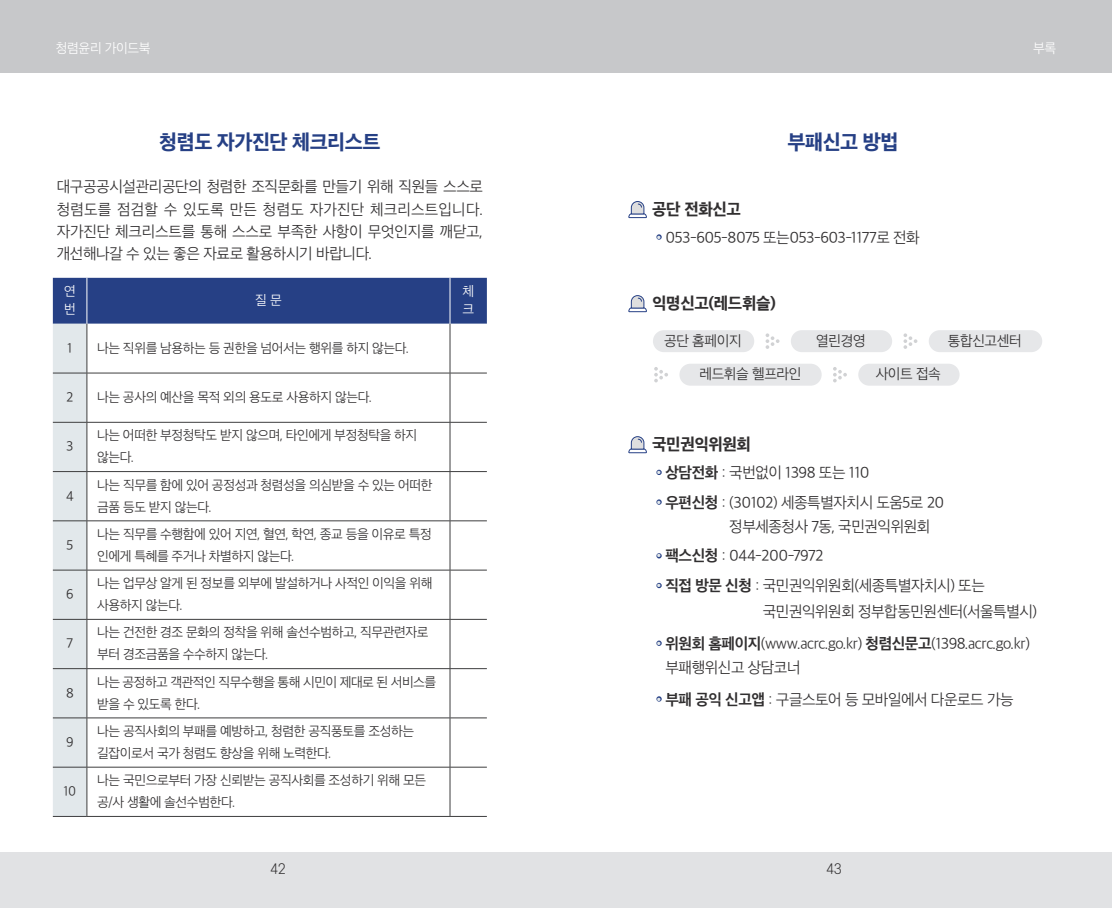
<style>
.page{position:relative;width:1112px;height:908px;background:#fff}
.page>*{position:absolute;margin:0;border:0;box-sizing:border-box;transform-origin:0 0}
.t1{font:20px "SD Gothic Neoa h Ex Bd";letter-spacing:-.025em;color:#264085}
.t2{font:16px "SD Gothic Neoa h Ex Bd";letter-spacing:-.025em;color:#312f30}
.t3{font:15px/22px "SD Gothic Neoa c Lt";letter-spacing:-.03em;color:#312f30}
.t4{font:14px "SD Gothic Neoa c Lt";letter-spacing:-.025em;color:#312f30}
.t5{font:300 13.6px "S Core Dream 3";color:#312f30}
.t6{font:13px/22px "SD Gothic Neoa c Lt";letter-spacing:-.03em;color:#312f30}
.t7{font:13px/18px "SD Gothic Neoa c Lt";letter-spacing:-.025em;color:#fff}
.t8{font:13px "SD Gothic Neoa c Lt";letter-spacing:-.03em;color:#312f30;scale:.93 1}
.s1{font-family:"SD Gothic Neoa d Rg";color:#264085}
.s2{font-family:"SD Gothic Neoa g Bd"}
</style>
<div class="page">
<div style="left:0;top:0;width:1111px;height:72px;background:#c7c8ca"></div>
<div style="left:0;top:852px;width:1111px;height:55px;background:#e1e2e4"></div>
<svg style="left:53px;top:278px;width:434px;height:537px;background:#7b8cb3"></svg>
<svg style="left:88px;top:323px;width:399px;height:492px"></svg>
<hr style="left:87px;top:278px;width:1px;height:45px;background:#fff">
<hr style="left:449px;top:278px;width:1px;height:45px;background:#fff">
<hr style="left:87px;top:323px;width:1px;height:49px;background:#3e3e3f">
<hr style="left:449px;top:323px;width:1px;height:49px;background:#3e3e3f">
<hr style="left:53px;top:372px;width:34px;height:1px;background:#3e3e3f">
<hr style="left:87px;top:372px;width:363px;height:1px;background:#3e3e3f">
<hr style="left:87px;top:373px;width:1px;height:49px;background:#3e3e3f">
<hr style="left:450px;top:372px;width:37px;height:1px;background:#3e3e3f">
<hr style="left:449px;top:373px;width:1px;height:49px;background:#3e3e3f">
<hr style="left:53px;top:422px;width:34px;height:1px;background:#3e3e3f">
<hr style="left:87px;top:422px;width:363px;height:1px;background:#3e3e3f">
<hr style="left:87px;top:422px;width:1px;height:49px;background:#3e3e3f">
<hr style="left:450px;top:422px;width:37px;height:1px;background:#3e3e3f">
<hr style="left:449px;top:422px;width:1px;height:49px;background:#3e3e3f">
<hr style="left:53px;top:471px;width:34px;height:1px;background:#3e3e3f">
<hr style="left:87px;top:471px;width:363px;height:1px;background:#3e3e3f">
<hr style="left:87px;top:471px;width:1px;height:49px;background:#3e3e3f">
<hr style="left:450px;top:471px;width:37px;height:1px;background:#3e3e3f">
<hr style="left:449px;top:471px;width:1px;height:49px;background:#3e3e3f">
<hr style="left:53px;top:520px;width:34px;height:1px;background:#3e3e3f">
<hr style="left:87px;top:520px;width:363px;height:1px;background:#3e3e3f">
<hr style="left:87px;top:521px;width:1px;height:48px;background:#3e3e3f">
<hr style="left:450px;top:520px;width:37px;height:1px;background:#3e3e3f">
<hr style="left:449px;top:521px;width:1px;height:48px;background:#3e3e3f">
<hr style="left:53px;top:569px;width:34px;height:1px;background:#3e3e3f">
<hr style="left:87px;top:569px;width:363px;height:1px;background:#3e3e3f">
<hr style="left:87px;top:570px;width:1px;height:49px;background:#3e3e3f">
<hr style="left:450px;top:569px;width:37px;height:1px;background:#3e3e3f">
<hr style="left:449px;top:570px;width:1px;height:49px;background:#3e3e3f">
<hr style="left:53px;top:618px;width:34px;height:1px;background:#3e3e3f">
<hr style="left:87px;top:618px;width:363px;height:1px;background:#3e3e3f">
<hr style="left:87px;top:619px;width:1px;height:49px;background:#3e3e3f">
<hr style="left:450px;top:618px;width:37px;height:1px;background:#3e3e3f">
<hr style="left:449px;top:619px;width:1px;height:49px;background:#3e3e3f">
<hr style="left:53px;top:668px;width:34px;height:1px;background:#3e3e3f">
<hr style="left:87px;top:668px;width:363px;height:1px;background:#3e3e3f">
<hr style="left:87px;top:668px;width:1px;height:49px;background:#3e3e3f">
<hr style="left:450px;top:668px;width:37px;height:1px;background:#3e3e3f">
<hr style="left:449px;top:668px;width:1px;height:49px;background:#3e3e3f">
<hr style="left:53px;top:717px;width:34px;height:1px;background:#3e3e3f">
<hr style="left:87px;top:717px;width:363px;height:1px;background:#3e3e3f">
<hr style="left:87px;top:717px;width:1px;height:49px;background:#3e3e3f">
<hr style="left:450px;top:717px;width:37px;height:1px;background:#3e3e3f">
<hr style="left:449px;top:717px;width:1px;height:49px;background:#3e3e3f">
<hr style="left:53px;top:766px;width:34px;height:1px;background:#3e3e3f">
<hr style="left:87px;top:766px;width:363px;height:1px;background:#3e3e3f">
<hr style="left:87px;top:767px;width:1px;height:48px;background:#3e3e3f">
<hr style="left:450px;top:766px;width:37px;height:1px;background:#3e3e3f">
<hr style="left:449px;top:767px;width:1px;height:48px;background:#3e3e3f">
<hr style="left:53px;top:815px;width:34px;height:1px;background:#3e3e3f">
<hr style="left:87px;top:815px;width:363px;height:1px;background:#3e3e3f">
<hr style="left:450px;top:815px;width:37px;height:1px;background:#3e3e3f">
<svg style="left:628px;top:201px;width:19px;height:17px"></svg>
<svg style="left:628px;top:436px;width:19px;height:17px"></svg>
<svg style="left:628px;top:295px;width:19px;height:17px"></svg>
<div style="left:652px;top:330px;width:102px;height:22px;background:#e6e7e9;border-radius:11px"></div>
<div style="left:790px;top:330px;width:102px;height:22px;background:#e6e7e9;border-radius:11px"></div>
<div style="left:928px;top:330px;width:113px;height:22px;background:#e6e7e9;border-radius:11px"></div>
<div style="left:858px;top:363px;width:101px;height:22px;background:#e6e7e9;border-radius:11px"></div>
<div style="left:679px;top:363px;width:142px;height:22px;background:#e6e7e9;border-radius:11px"></div>
<svg style="left:765px;top:333px;width:14px;height:16px"></svg>
<svg style="left:903px;top:333px;width:14px;height:16px"></svg>
<svg style="left:654px;top:367px;width:14px;height:15px"></svg>
<svg style="left:833px;top:367px;width:13px;height:15px"></svg>
<p class="t7" style="left:56px;top:39px;width:96px">청렴윤리 가이드북</p>
<p class="t7" style="left:1032px;top:39px;width:25px">부록</p>
<h1 class="t1" style="left:159px;top:132px;width:222px">청렴도 자가진단 체크리스트</h1>
<p class="t3" style="left:57px;top:176px;width:428px;text-align:justify">대구공공시설관리공단의 청렴한 조직문화를 만들기 위해 직원들 스스로 청렴도를 점검할 수 있도록 만든 청렴도 자가진단 체크리스트입니다. 자가진단 체크리스트를 통해 스스로 부족한 사항이 무엇인지를 깨닫고, 개선해나갈 수 있는 좋은 자료로 활용하시기 바랍니다.</p>
<p class="t7" style="left:64px;top:282px;width:13px">연 번</p>
<p class="t7" style="left:255px;top:291px;width:28px">질 문</p>
<p class="t7" style="left:462px;top:282px;width:13px">체 크</p>
<p class="t6" style="left:67px;top:337px;width:7px">1</p>
<p class="t6" style="left:97px;top:337px;width:313px">나는 직위를 남용하는 등 권한을 넘어서는 행위를 하지 않는다.</p>
<p class="t6" style="left:66px;top:386px;width:9px">2</p>
<p class="t6" style="left:97px;top:386px;width:276px">나는 공사의 예산을 목적 외의 용도로 사용하지 않는다.</p>
<p class="t6" style="left:66px;top:435px;width:9px">3</p>
<p class="t6" style="left:97px;top:424px;width:321px">나는 어떠한 부정청탁도 받지 않으며, 타인에게 부정청탁을 하지 않는다.</p>
<p class="t6" style="left:66px;top:484px;width:9px">4</p>
<p class="t6" style="left:66px;top:533px;width:8px">5</p>
<p class="t6" style="left:66px;top:583px;width:9px">6</p>
<p class="t6" style="left:67px;top:632px;width:8px">7</p>
<p class="t6" style="left:66px;top:681px;width:9px">8</p>
<p class="t6" style="left:66px;top:730px;width:9px">9</p>
<p class="t8" style="left:64px;top:784px;width:15px">10</p>
<p class="t6" style="left:97px;top:473px;width:337px">나는 직무를 함에 있어 공정성과 청렴성을 의심받을 수 있는 어떠한 금품 등도 받지 않는다.</p>
<p class="t6" style="left:97px;top:522px;width:336px">나는 직무를 수행함에 있어 지연, 혈연, 학연, 종교 등을 이유로 특정 인에게 특혜를 주거나 차별하지 않는다.</p>
<p class="t6" style="left:97px;top:572px;width:337px">나는 업무상 알게 된 정보를 외부에 발설하거나 사적인 이익을 위해 사용하지 않는다.</p>
<p class="t6" style="left:97px;top:621px;width:333px">나는 건전한 경조 문화의 정착을 위해 솔선수범하고, 직무관련자로 부터 경조금품을 수수하지 않는다.</p>
<p class="t6" style="left:97px;top:670px;width:340px">나는 공정하고 객관적인 직무수행을 통해 시민이 제대로 된 서비스를 받을 수 있도록 한다.</p>
<p class="t6" style="left:97px;top:719px;width:318px">나는 공직사회의 부패를 예방하고, 청렴한 공직풍토를 조성하는 길잡이로서 국가 청렴도 향상을 위해 노력한다.</p>
<p class="t6" style="left:97px;top:768px;width:330px">나는 국민으로부터 가장 신뢰받는 공직사회를 조성하기 위해 모든 공/사 생활에 솔선수범한다.</p>
<h1 class="t1" style="left:787px;top:132px;width:112px">부패신고 방법</h1>
<p class="t2" style="left:652px;top:201px;width:90px">공단 전화신고</p>
<p class="t3" style="left:652px;top:226px;width:269px"><span class="s1">•</span> 053-605-8075 또는053-603-1177로 전화</p>
<p class="t2" style="left:652px;top:295px;width:125px">익명신고(레드휘슬)</p>
<p class="t4" style="left:664px;top:333px;width:79px">공단 홈페이지</p>
<p class="t4" style="left:816px;top:333px;width:51px">열린경영</p>
<p class="t4" style="left:947px;top:333px;width:76px">통합신고센터</p>
<p class="t4" style="left:699px;top:367px;width:104px">레드휘슬 헬프라인</p>
<p class="t4" style="left:875px;top:367px;width:67px">사이트 접속</p>
<p class="t2" style="left:652px;top:436px;width:100px">국민권익위원회</p>
<p class="t3" style="left:652px;top:461px;width:219px"><span class="s1">•</span> <span class="s2">상담전화</span> : 국번없이 1398 또는 110</p>
<p class="t3" style="left:729px;top:490px;width:216px;line-height:24px;text-indent:-77px"><span class="s1">•</span> <span class="s2">우편신청</span> : (30102) 세종특별자치시 도움5로 20 정부세종청사 7동, 국민권익위원회</p>
<p class="t3" style="left:652px;top:544px;width:173px"><span class="s1">•</span> <span class="s2">팩스신청</span> : 044-200-7972</p>
<p class="t3" style="left:762px;top:572px;width:276px;line-height:26px;text-indent:-110px"><span class="s1">•</span> <span class="s2">직접 방문 신청</span> : 국민권익위원회(세종특별자치시) 또는 국민권익위원회 정부합동민원센터(서울특별시)</p>
<p class="t3" style="left:665px;top:631px;width:366px;line-height:24px;text-indent:-13px"><span class="s1">•</span> <span class="s2">위원회 홈페이지</span>(www.acrc.go.kr) <span class="s2">청렴신문고</span>(1398.acrc.go.kr) 부패행위신고 상담코너</p>
<p class="t3" style="left:652px;top:687px;width:363px"><span class="s1">•</span> <span class="s2">부패 공익 신고앱</span> : 구글스토어 등 모바일에서 다운로드 가능</p>
<p class="t5" style="left:270px;top:859px;width:17px">42</p>
<p class="t5" style="left:825px;top:859px;width:17px">43</p>
</div>
